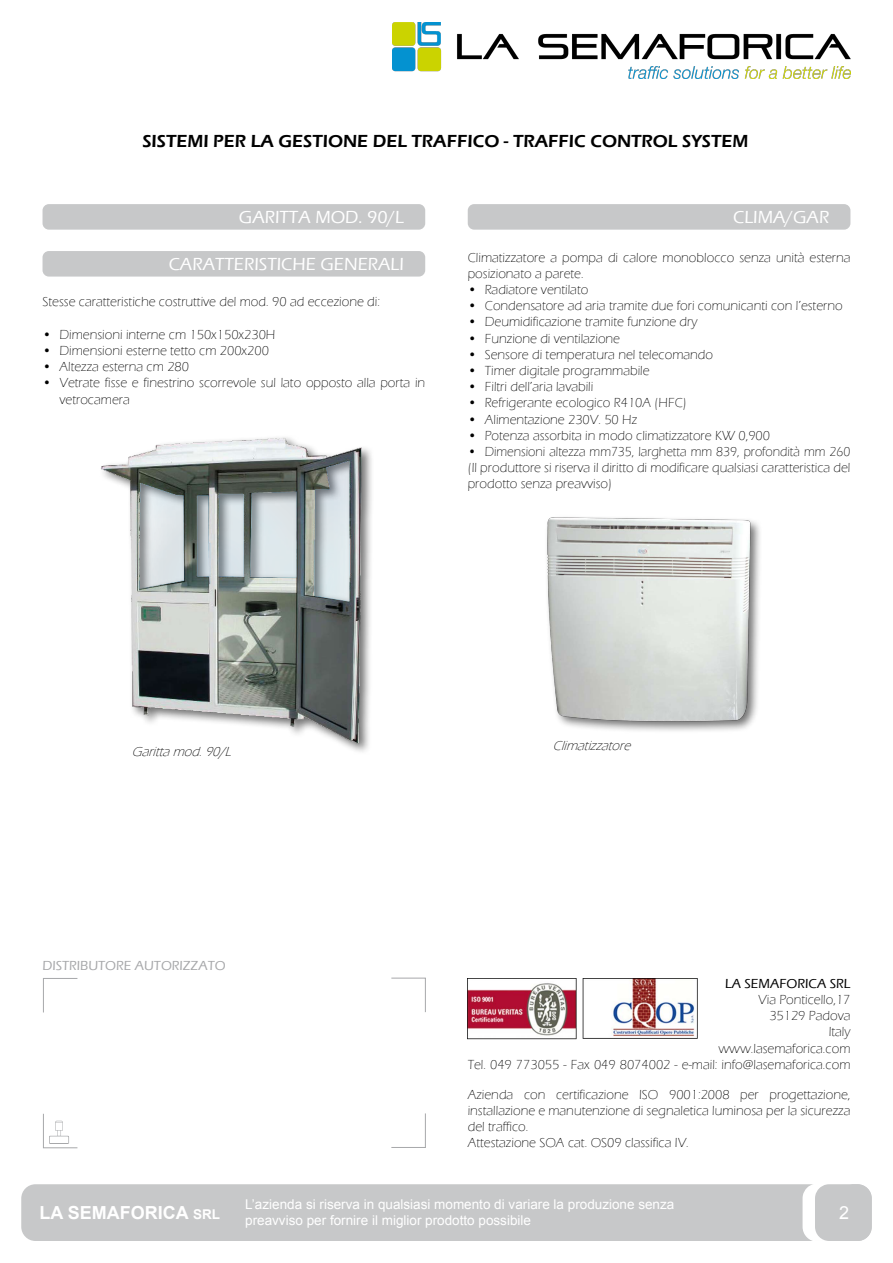
<style>
.page{position:relative;width:893px;height:1263px;background:#fff}
.page>*{position:absolute;margin:0;border:0;box-sizing:border-box;transform-origin:0 0}
.t1{font:600 18px "Eras ITC";color:#000}
.t2{font:500 18px "Eras ITC";color:#fff}
.t3{font:700 18px "Arial";color:#fff}
.t4{font:18px "Arial";color:#fff}
.t5{font:300 13.5px/16.2px "Eras ITC";color:#000}
.t6{font:300 13.5px/16.2px "Eras ITC";color:#000;text-align:justify;scale:.96 1}
.t7{font:13.5px/16.2px "Arial";color:#fff}
.t8{font:italic 300 13.5px "Eras ITC";color:#000}
.t9{font:500 13.5px "Eras ITC";color:#a7a8aa}
.t10{font:500 13.5px "Eras ITC";color:#000}
.s1{font-size:13.5px}
</style>
<div class="page">
<div style="left:43px;top:251px;width:382px;height:26px;background:#c7c8c9;border-radius:6px"></div>
<div style="left:43px;top:204px;width:382px;height:26px;background:#c7c8c9;border-radius:6px"></div>
<div style="left:468px;top:204px;width:382px;height:26px;background:#c7c8c9;border-radius:6px"></div>
<div style="left:21px;top:1184px;width:851px;height:57px;background:#c7c8c9;border-radius:14px"></div>
<svg style="left:802px;top:1184px;width:70px;height:57px"></svg>
<img style="left:392px;top:23px;width:458px;height:56px">
<img style="left:101px;top:437px;width:270px;height:313px">
<svg style="left:43px;top:978px;width:35px;height:35px"></svg>
<svg style="left:43px;top:1113px;width:35px;height:35px"></svg>
<svg style="left:391px;top:1113px;width:35px;height:35px"></svg>
<svg style="left:391px;top:977px;width:35px;height:36px"></svg>
<img style="left:468px;top:978px;width:230px;height:62px">
<div style="left:544px;top:514px;width:240px;height:235px;background:#000;opacity:.55"></div>
<img style="left:544px;top:514px;width:213px;height:212px">
<h1 class="t1" style="left:142px;top:131px;width:608px">SISTEMI PER LA GESTIONE DEL TRAFFICO - TRAFFIC CONTROL SYSTEM</h1>
<h1 class="t2" style="left:239px;top:207px;width:166px">GARITTA MOD. 90/L</h1>
<h1 class="t2" style="left:169px;top:254px;width:237px">CARATTERISTICHE GENERALI</h1>
<p class="t5" style="left:43px;top:294px;width:339px">Stesse caratteristiche costruttive del mod. 90 ad eccezione di:</p>
<p class="t5" style="left:43px;top:326px;width:234px">• Dimensioni interne cm 150x150x230H</p>
<p class="t5" style="left:43px;top:342px;width:228px">• Dimensioni esterne tetto cm 200x200</p>
<p class="t5" style="left:43px;top:359px;width:148px">• Altezza esterna cm 280</p>
<p class="t5" style="left:60px;top:375px;width:367px;text-indent:-17px">• Vetrate fisse e finestrino scorrevole sul lato opposto alla porta in vetrocamera</p>
<h1 class="t2" style="left:733px;top:207px;width:98px">CLIMA/GAR</h1>
<p class="t5" style="left:468px;top:249px;width:384px">Climatizzatore a pompa di calore monoblocco senza unità esterna posizionato a parete.</p>
<p class="t5" style="left:468px;top:282px;width:122px">• Radiatore ventilato</p>
<p class="t5" style="left:468px;top:298px;width:376px">• Condensatore ad aria tramite due fori comunicanti con l’esterno</p>
<p class="t5" style="left:468px;top:314px;width:231px">• Deumidificazione tramite funzione dry</p>
<p class="t5" style="left:468px;top:330px;width:154px">• Funzione di ventilazione</p>
<p class="t5" style="left:468px;top:346px;width:247px">• Sensore di temperatura nel telecomando</p>
<p class="t5" style="left:468px;top:363px;width:183px">• Timer digitale programmabile</p>
<p class="t5" style="left:468px;top:379px;width:127px">• Filtri dell’aria lavabili</p>
<p class="t5" style="left:468px;top:395px;width:221px">• Refrigerante ecologico R410A (HFC)</p>
<p class="t5" style="left:468px;top:411px;width:171px">• Alimentazione 230V. 50 Hz</p>
<p class="t5" style="left:468px;top:427px;width:304px">• Potenza assorbita in modo climatizzatore KW 0,900</p>
<p class="t6" style="left:468px;top:444px;width:400px">• Dimensioni altezza mm735, larghetta mm 839, profondità mm 260 (Il produttore si riserva il diritto di modificare qualsiasi caratteristica del prodotto senza preavviso)</p>
<p class="t8" style="left:132px;top:744px;width:105px">Garitta mod. 90/L</p>
<p class="t9" style="left:43px;top:958px;width:185px">DISTRIBUTORE AUTORIZZATO</p>
<p class="t8" style="left:553px;top:738px;width:83px">Climatizzatore</p>
<p class="t10" style="left:725px;top:976px;width:127px">LA SEMAFORICA SRL</p>
<p class="t5" style="left:468px;top:991px;width:384px;text-align:right">Via Ponticello,17<br>35129 Padova<br>Italy<br>www.lasemaforica.com<br>Tel. 049 773055 - Fax 049 8074002 - e-mail: info@lasemaforica.com</p>
<p class="t5" style="left:468px;top:1086px;width:384px">Azienda con certificazione ISO 9001:2008 per progettazione, installazione e manutenzione di segnaletica luminosa per la sicurezza del traffico.<br>Attestazione SOA cat. OS09 classifica IV.</p>
<p class="t7" style="left:245px;top:1196px;width:431px">L’azienda si riserva in qualsiasi momento di variare la produzione senza preavviso per fornire il miglior prodotto possibile</p>
<h1 class="t3" style="left:39px;top:1201px;width:182px">LA SEMAFORICA <span class="s1">SRL</span></h1>
<h1 class="t4" style="left:839px;top:1201px;width:12px">2</h1>
</div>
